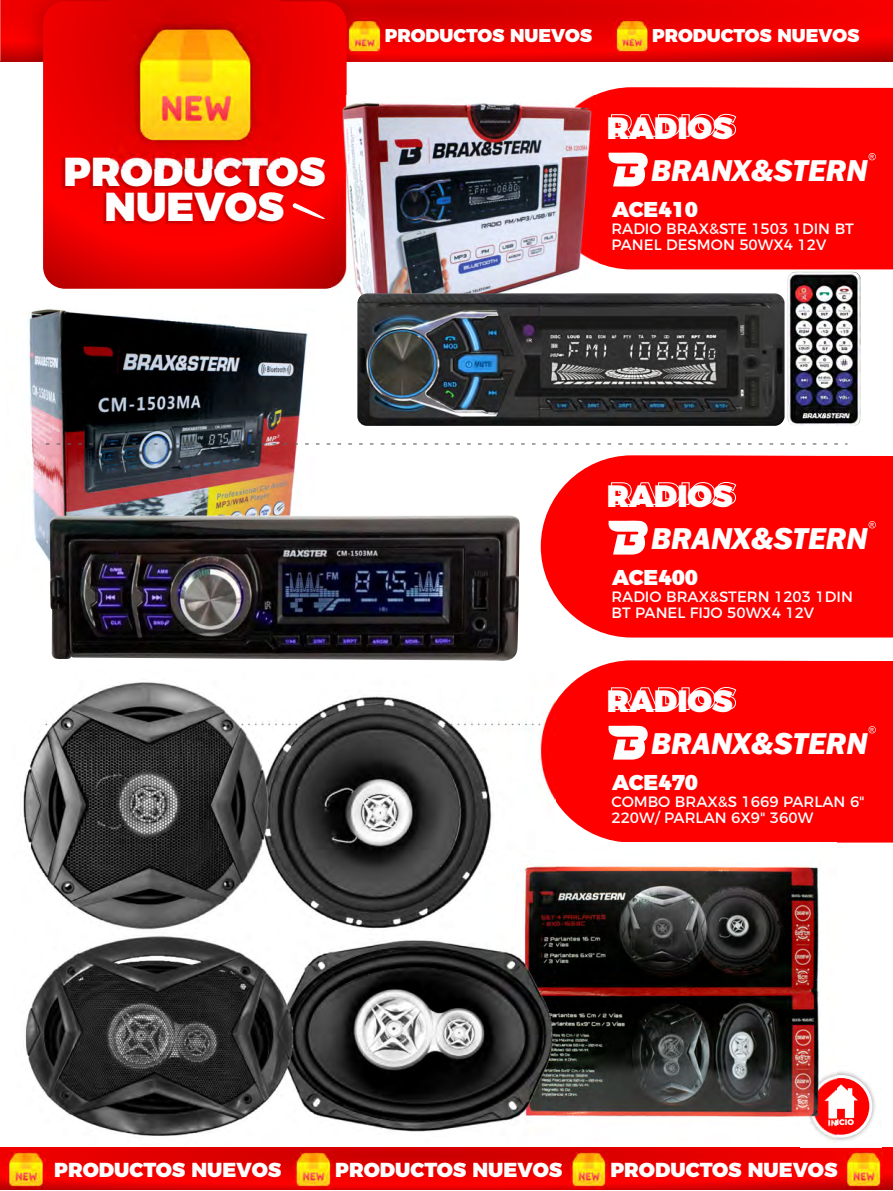
<style>
.page{position:relative;width:893px;height:1191px;background:#fff}
.page>*{position:absolute;margin:0;border:0;box-sizing:border-box;transform-origin:0 0}
.t1{font:900 40.35px/34.5px "Montserrat";color:#fefefe;text-align:center}
.t2{font:italic 800 31.05px "Franklin Gothic";color:#fefefe}
.t3{font:900 30.9px "Montserrat";color:#fefefe}
.t4{font:900 21.45px "Montserrat";color:#fefefe}
.t5{font:900 20.25px "Montserrat";color:#fefefe}
.t6{font:900 18.45px "Montserrat";color:#fefefe}
.t7{font:15px/15.5px "Montserrat";color:#fefefe}
.t8{font:800 8.1px "Montserrat";color:#fefefe}
</style>
<div class="page">
<div style="left:595px;top:87px;width:298px;height:182px;background:#f00"></div>
<svg style="left:607px;top:152px;width:43px;height:34px"></svg>
<svg style="left:868px;top:153px;width:8px;height:7px"></svg>
<svg style="left:405px;top:0;width:488px;height:61px;background:#e70000"></svg>
<img style="left:0;top:0;width:405px;height:61px">
<img style="left:614px;top:18px;width:35px;height:35px">
<img style="left:347px;top:18px;width:35px;height:35px">
<svg style="left:43px;top:1px;width:304px;height:288px;background:#e90000"></svg>
<img style="left:62px;top:158px;width:262px;height:66px">
<img style="left:110px;top:0;width:170px;height:168px">
<img style="left:130px;top:20px;width:130px;height:130px">
<svg style="left:293px;top:203px;width:33px;height:16px"></svg>
<svg style="left:0;top:1147px;width:893px;height:43px;background:#e70000"></svg>
<img style="left:294px;top:1150px;width:38px;height:38px">
<img style="left:569px;top:1150px;width:38px;height:38px">
<img style="left:844px;top:1150px;width:38px;height:38px">
<img style="left:7px;top:1150px;width:38px;height:38px">
<img style="left:834px;top:1071px;width:41px;height:72px">
<svg style="left:810px;top:1075px;width:62px;height:62px"></svg>
<div style="left:813px;top:1078px;width:56px;height:56px;background:#f00;border-radius:50%"></div>
<svg style="left:837px;top:1084px;width:21px;height:34px"></svg>
<div style="left:556px;top:660px;width:337px;height:182px;background:#f00"></div>
<svg style="left:556px;top:724px;width:291px;height:35px;background:#fe1616"></svg>
<svg style="left:868px;top:726px;width:8px;height:7px"></svg>
<img style="left:28px;top:308px;width:281px;height:254px">
<img style="left:50px;top:515px;width:470px;height:146px">
<img style="left:556px;top:866px;width:281px;height:276px">
<img style="left:23px;top:682px;width:533px;height:454px">
<img style="left:332px;top:95px;width:266px;height:199px">
<img style="left:357px;top:293px;width:427px;height:133px;border-radius:10px">
<img style="left:788px;top:272px;width:73px;height:154px;border-radius:7px">
<svg style="left:46px;top:443px;width:801px;height:1px"></svg>
<div style="left:541px;top:455px;width:352px;height:182px;background:#f00"></div>
<svg style="left:607px;top:520px;width:43px;height:34px"></svg>
<svg style="left:868px;top:521px;width:8px;height:7px"></svg>
<p class="t6" style="left:385px;top:24px;width:209px">PRODUCTOS NUEVOS</p>
<p class="t6" style="left:652px;top:24px;width:209px">PRODUCTOS NUEVOS</p>
<h1 class="t1" style="left:63px;top:154px;width:263px">PRODUCTOS<br>NUEVOS</h1>
<h3 class="t3" style="left:607px;top:109px;width:127px">RADIOS</h3>
<h2 class="t2" style="left:651px;top:159px;width:218px">BRANX&amp;STERN</h2>
<h3 class="t4" style="left:612px;top:196px;width:88px">ACE410</h3>
<p class="t7" style="left:611px;top:221px;width:244px">RADIO BRAX&amp;STE 1503 1DIN BT<br>PANEL DESMON 50WX4 12V</p>
<h3 class="t3" style="left:607px;top:477px;width:127px">RADIOS</h3>
<h2 class="t2" style="left:651px;top:527px;width:218px">BRANX&amp;STERN</h2>
<h3 class="t4" style="left:612px;top:564px;width:88px">ACE400</h3>
<p class="t7" style="left:611px;top:589px;width:243px">RADIO BRAX&amp;STERN 1203 1DIN<br>BT PANEL FIJO 50WX4 12V</p>
<h3 class="t3" style="left:607px;top:682px;width:127px">RADIOS</h3>
<h2 class="t2" style="left:651px;top:732px;width:218px">BRANX&amp;STERN</h2>
<h3 class="t4" style="left:612px;top:769px;width:88px">ACE470</h3>
<p class="t7" style="left:611px;top:794px;width:255px">COMBO BRAX&amp;S 1669 PARLAN 6"<br>220W/ PARLAN 6X9" 360W</p>
<p class="t8" style="left:827px;top:1117px;width:28px">INICIO</p>
<h3 class="t5" style="left:54px;top:1157px;width:229px">PRODUCTOS NUEVOS</h3>
<h3 class="t5" style="left:335px;top:1157px;width:229px">PRODUCTOS NUEVOS</h3>
<h3 class="t5" style="left:610px;top:1157px;width:229px">PRODUCTOS NUEVOS</h3>
</div>
